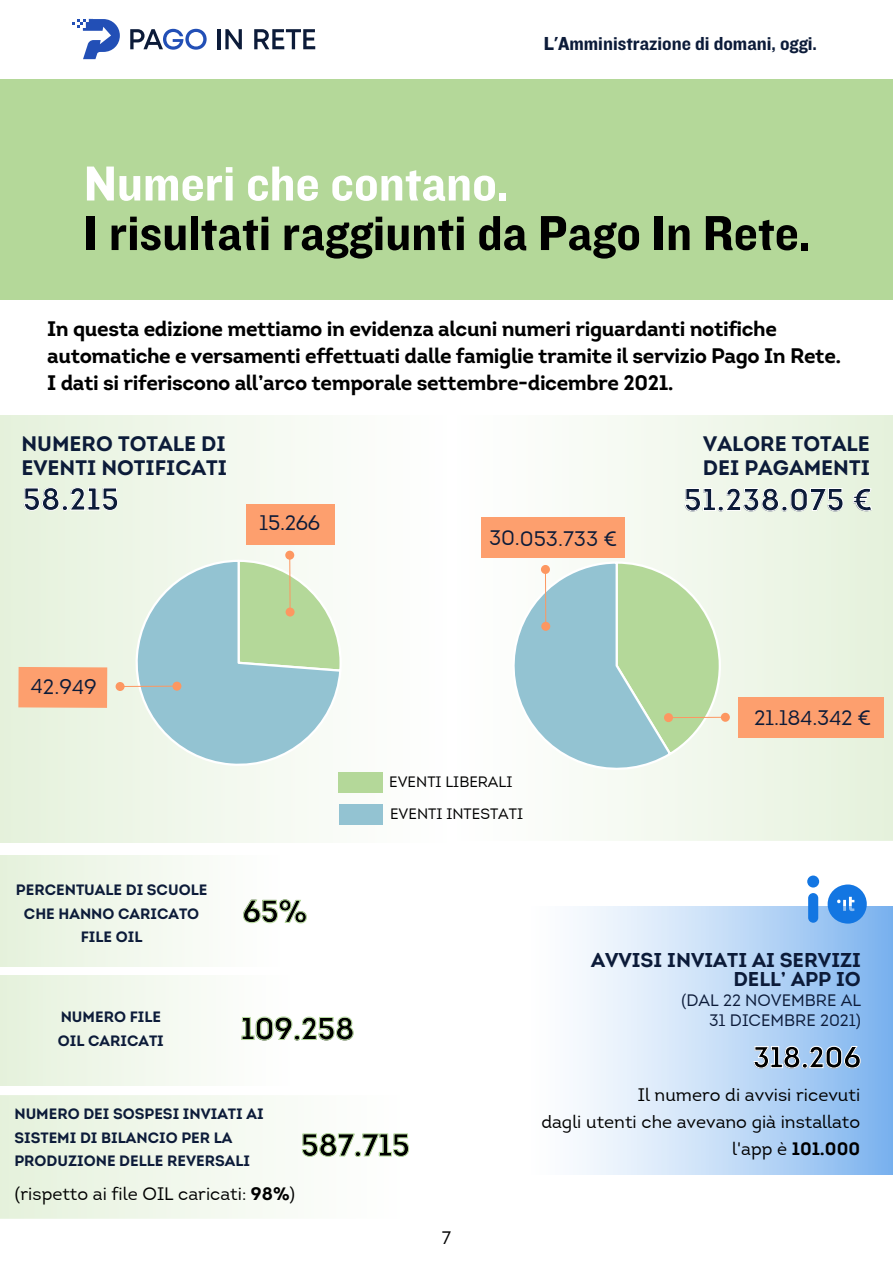
<style>
.page{position:relative;width:893px;height:1263px;background:#fff}
.page>*{position:absolute;margin:0;border:0;box-sizing:border-box;transform-origin:0 0}
.t1{font:51px "Knockout HTF51 Middleweight";color:#000}
.t2{font:51px "Knockout HTF51 Middleweight";color:#fff}
.t3{font:700 31.5px "Intro";letter-spacing:-.02em;color:#000}
.t4{font:700 31.5px "Intro";color:#0c1b39}
.t5{font:700 30px "Intro";letter-spacing:-.02em;color:#000}
.t6{font:700 21px/27px "Intro";letter-spacing:-.02em;color:#000}
.t7{font:700 21px/23.5px "Intro";color:#0c1b39}
.t8{font:21px "Intro";letter-spacing:-.01em;color:#0c1b39}
.t9{font:700 19.95px/19.5px "Intro";color:#0c1b39;text-align:right}
.t10{font:19.5px "Knockout HTF51 Middleweight";color:#0c1b39}
.t11{font:18px/27px "Intro";color:#000;text-align:right}
.t12{font:16.5px/19.5px "Intro";color:#0c1b39;text-align:right}
.t13{font:700 15px/23.5px "Intro";color:#0c1b39}
.t14{font:15px "Intro";color:#000}
.s1{font-weight:700}
</style>
<div class="page">
<div style="left:0;top:416px;width:446px;height:426px;background:linear-gradient(to right,#e6f2dc,#fff)"></div>
<div style="left:0;top:80px;width:893px;height:220px;background:#b4d899"></div>
<svg style="left:72px;top:19px;width:48px;height:40px"></svg>
<svg style="left:130px;top:29px;width:77px;height:21px"></svg>
<hr style="left:218px;top:29px;width:3px;height:20px;background:#0c1b39">
<svg style="left:225px;top:29px;width:17px;height:20px"></svg>
<svg style="left:254px;top:29px;width:61px;height:20px"></svg>
<div style="left:457px;top:415px;width:436px;height:426px;background:linear-gradient(to right,#fff,#e6f1dc)"></div>
<div style="left:531px;top:906px;width:362px;height:268px;background:linear-gradient(to right,#fff,#83b7ef)"></div>
<div style="left:0;top:855px;width:279px;height:111px;background:linear-gradient(to right,#e5f2dc,#fff)"></div>
<div style="left:0;top:975px;width:290px;height:111px;background:linear-gradient(to right,#e5f2dc,#fff)"></div>
<div style="left:0;top:1095px;width:400px;height:124px;background:linear-gradient(to right,#e6f2dc,#fff)"></div>
<svg style="left:754px;top:1046px;width:107px;height:22px;background:#b7d5f5"></svg>
<svg style="left:243px;top:899px;width:64px;height:25px"></svg>
<svg style="left:23px;top:487px;width:95px;height:24px"></svg>
<svg style="left:684px;top:487px;width:160px;height:25px"></svg>
<svg style="left:853px;top:487px;width:20px;height:24px"></svg>
<svg style="left:133px;top:558px;width:210px;height:211px"></svg>
<hr style="left:289px;top:555px;width:1px;height:57px;background:#fd9761">
<div style="left:285px;top:551px;width:9px;height:9px;background:#fd9761;border-radius:50%"></div>
<div style="left:286px;top:607px;width:9px;height:9px;background:#fd9761;border-radius:50%"></div>
<div style="left:18px;top:667px;width:89px;height:41px;background:#fd9f6e"></div>
<div style="left:246px;top:504px;width:89px;height:41px;background:#fd9f6e"></div>
<div style="left:340px;top:804px;width:43px;height:20px;background:#93c3d2"></div>
<hr style="left:120px;top:686px;width:57px;height:1px;background:#fd9761">
<div style="left:116px;top:682px;width:9px;height:9px;background:#fd9761;border-radius:50%"></div>
<div style="left:172px;top:682px;width:9px;height:9px;background:#fd9761;border-radius:50%"></div>
<svg style="left:496px;top:560px;width:226px;height:220px"></svg>
<hr style="left:668px;top:717px;width:57px;height:1px;background:#fd9761">
<div style="left:721px;top:713px;width:9px;height:9px;background:#fd9761;border-radius:50%"></div>
<div style="left:664px;top:713px;width:9px;height:9px;background:#fd9761;border-radius:50%"></div>
<div style="left:738px;top:697px;width:145px;height:40px;background:#fd9f6e"></div>
<div style="left:481px;top:517px;width:144px;height:41px;background:#fd9f6e"></div>
<hr style="left:545px;top:569px;width:1px;height:57px;background:#fd9761">
<div style="left:541px;top:565px;width:9px;height:9px;background:#fd9761;border-radius:50%"></div>
<div style="left:541px;top:622px;width:9px;height:9px;background:#fd9761;border-radius:50%"></div>
<div style="left:339px;top:772px;width:44px;height:21px;background:#b4d899"></div>
<svg style="left:807px;top:875px;width:60px;height:49px"></svg>
<svg style="left:241px;top:1016px;width:113px;height:25px"></svg>
<svg style="left:302px;top:1133px;width:107px;height:24px"></svg>
<p class="t10" style="left:544px;top:33px;width:275px">L'Amministrazione di domani, oggi.</p>
<h1 class="t2" style="left:84px;top:156px;width:426px">Numeri che contano.</h1>
<h1 class="t1" style="left:84px;top:206px;width:728px">I risultati raggiunti da Pago In Rete.</h1>
<p class="t6" style="left:47px;top:315px;width:796px">In questa edizione mettiamo in evidenza alcuni numeri riguardanti notifiche automatiche e versamenti effettuati dalle famiglie tramite il servizio Pago In Rete.<br>I dati si riferiscono all’arco temporale settembre-dicembre 2021.</p>
<p class="t7" style="left:22px;top:432px;width:207px">NUMERO TOTALE DI<br>EVENTI NOTIFICATI</p>
<h2 class="t4" style="left:23px;top:479px;width:98px">58.215</h2>
<p class="t8" style="left:259px;top:511px;width:63px">15.266</p>
<p class="t8" style="left:489px;top:526px;width:130px">30.053.733 €</p>
<p class="t7" style="left:703px;top:432px;width:169px">VALORE TOTALE<br>DEI PAGAMENTI</p>
<h2 class="t4" style="left:684px;top:479px;width:191px">51.238.075 €</h2>
<p class="t8" style="left:31px;top:674px;width:67px">42.949</p>
<p class="t13" style="left:16px;top:878px;width:193px;text-align:center">PERCENTUALE DI SCUOLE<br>CHE HANNO CARICATO<br>FILE OIL</p>
<h2 class="t3" style="left:242px;top:891px;width:67px">65%</h2>
<p class="t13" style="left:58px;top:1005px;width:107px">NUMERO FILE<br>OIL CARICATI</p>
<h2 class="t3" style="left:241px;top:1008px;width:116px">109.258</h2>
<p class="t14" style="left:389px;top:774px;width:125px">EVENTI LIBERALI</p>
<p class="t14" style="left:390px;top:805px;width:135px">EVENTI INTESTATI</p>
<p class="t8" style="left:754px;top:706px;width:119px">21.184.342 €</p>
<p class="t9" style="left:591px;top:950px;width:271px">AVVISI INVIATI AI SERVIZI<br>DELL’ APP IO</p>
<p class="t12" style="left:681px;top:991px;width:181px">(DAL 22 NOVEMBRE AL<br>31 DICEMBRE 2021)</p>
<h3 class="t5" style="left:753px;top:1038px;width:110px">318.206</h3>
<p class="t13" style="left:14px;top:1102px;width:251px">NUMERO DEI SOSPESI INVIATI AI<br>SISTEMI DI BILANCIO PER LA<br>PRODUZIONE DELLE REVERSALI</p>
<p class="t11" style="left:15px;top:1181px;width:282px">(rispetto ai file OIL caricati: <span class="s1">98%</span>)</p>
<h2 class="t3" style="left:301px;top:1125px;width:111px">587.715</h2>
<p class="t11" style="left:442px;top:1225px;width:11px">7</p>
<p class="t11" style="left:541px;top:1082px;width:320px">Il numero di avvisi ricevuti<br>dagli utenti che avevano già installato l'app è <span class="s1">101.000</span></p>
</div>
